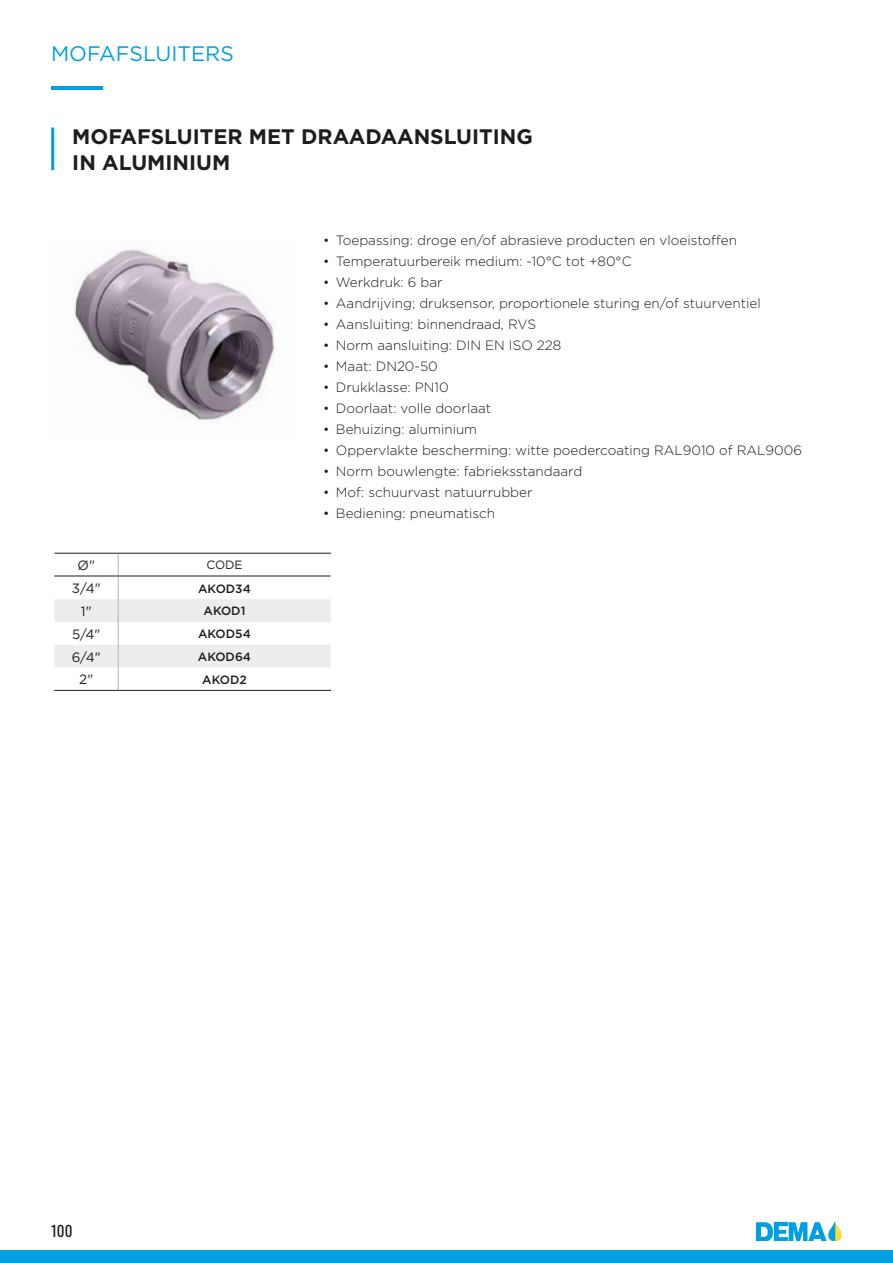
<style>
.page{position:relative;width:893px;height:1263px;background:#fff}
.page>*{position:absolute;margin:0;border:0;box-sizing:border-box;transform-origin:0 0}
.t1{font:700 21px/25.2px "Gotham";color:#1d1d1b}
.t2{font:21px "Gotham";color:#009fe3}
.t3{font:15px "Oswald";color:#1d1d1b}
.t4{font:300 13.5px "Gotham";color:#1d1d1b}
.t5{font:13.5px "Gotham";color:#1d1d1b}
.t6{font:500 12px "Gotham";color:#1d1d1b}
.t7{font:12px "Gotham";color:#1d1d1b}
</style>
<div class="page">
<hr style="left:51px;top:87px;width:51px;height:3px;background:#009fe3">
<img style="left:757px;top:1221px;width:85px;height:19px">
<div style="left:0;top:1250px;width:893px;height:13px;background:#009fe3"></div>
<svg style="left:54px;top:554px;width:277px;height:136px"></svg>
<hr style="left:54px;top:553px;width:64px;height:1px;background:#1d1d1b">
<hr style="left:118px;top:553px;width:213px;height:1px;background:#1d1d1b">
<hr style="left:54px;top:576px;width:64px;height:1px;background:#1d1d1b">
<hr style="left:118px;top:576px;width:213px;height:1px;background:#1d1d1b">
<hr style="left:54px;top:690px;width:64px;height:1px;background:#1d1d1b">
<hr style="left:118px;top:690px;width:213px;height:1px;background:#1d1d1b">
<img style="left:74px;top:249px;width:201px;height:174px">
<hr style="left:51px;top:128px;width:3px;height:42px;background:#009fe3">
<h1 class="t2" style="left:51px;top:40px;width:184px">MOFAFSLUITERS</h1>
<h1 class="t1" style="left:72px;top:124px;width:462px">MOFAFSLUITER MET DRAADAANSLUITING<br>IN ALUMINIUM</h1>
<p class="t5" style="left:78px;top:557px;width:19px">Ø"</p>
<p class="t7" style="left:206px;top:557px;width:38px">CODE</p>
<p class="t5" style="left:72px;top:580px;width:30px">3/4"</p>
<p class="t6" style="left:198px;top:580px;width:54px">AKOD34</p>
<p class="t5" style="left:81px;top:602px;width:12px">1"</p>
<p class="t6" style="left:204px;top:603px;width:43px">AKOD1</p>
<p class="t5" style="left:72px;top:625px;width:30px">5/4"</p>
<p class="t6" style="left:198px;top:626px;width:54px">AKOD54</p>
<p class="t5" style="left:72px;top:648px;width:31px">6/4"</p>
<p class="t6" style="left:198px;top:649px;width:55px">AKOD64</p>
<p class="t5" style="left:79px;top:671px;width:16px">2"</p>
<p class="t6" style="left:202px;top:672px;width:46px">AKOD2</p>
<p class="t4" style="left:323px;top:231px;width:415px">• Toepassing: droge en/of abrasieve producten en vloeistoffen</p>
<p class="t4" style="left:323px;top:252px;width:310px">• Temperatuurbereik medium: -10°C tot +80°C</p>
<p class="t4" style="left:323px;top:273px;width:121px">• Werkdruk: 6 bar</p>
<p class="t4" style="left:323px;top:294px;width:439px">• Aandrijving; druksensor, proportionele sturing en/of stuurventiel</p>
<p class="t4" style="left:323px;top:315px;width:214px">• Aansluiting: binnendraad, RVS</p>
<p class="t4" style="left:323px;top:336px;width:240px">• Norm aansluiting: DIN EN ISO 228</p>
<p class="t4" style="left:323px;top:357px;width:116px">• Maat: DN20-50</p>
<p class="t4" style="left:323px;top:378px;width:127px">• Drukklasse: PN10</p>
<p class="t4" style="left:323px;top:399px;width:170px">• Doorlaat: volle doorlaat</p>
<p class="t4" style="left:323px;top:420px;width:155px">• Behuizing: aluminium</p>
<p class="t4" style="left:323px;top:441px;width:480px">• Oppervlakte bescherming: witte poedercoating RAL9010 of RAL9006</p>
<p class="t4" style="left:323px;top:462px;width:261px">• Norm bouwlengte: fabrieksstandaard</p>
<p class="t4" style="left:323px;top:483px;width:211px">• Mof: schuurvast natuurrubber</p>
<p class="t4" style="left:323px;top:504px;width:173px">• Bediening: pneumatisch</p>
<p class="t3" style="left:51px;top:1218px;width:23px">100</p>
</div>
